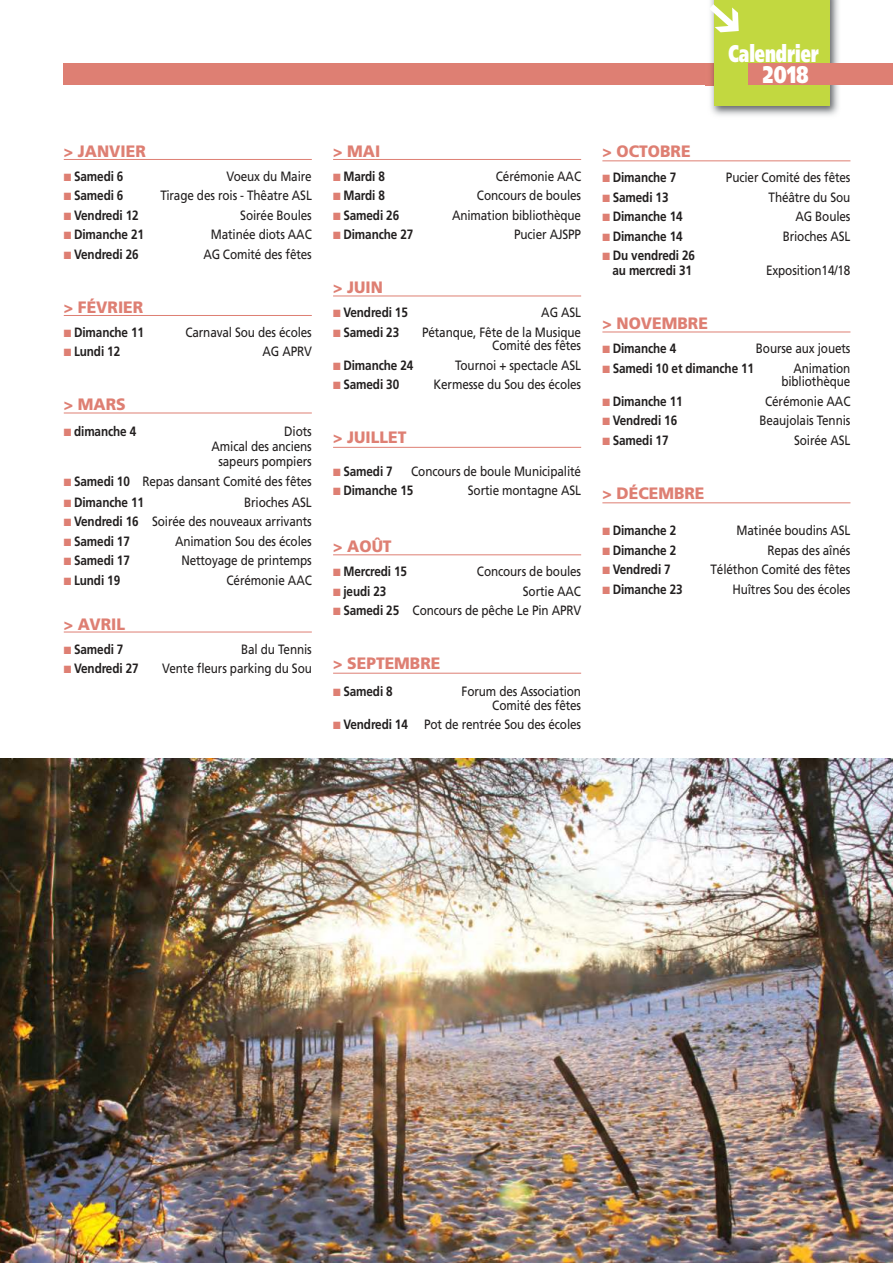
<style>
.page{position:relative;width:893px;height:1263px;background:#fff}
.page>*{position:absolute;margin:0;border:0;box-sizing:border-box;transform-origin:0 0}
.t1{font:900 24px/21.8px "Frutiger";color:#fff;scale:.67 1}
.t2{font:900 16.5px "Frutiger";color:#de7f73;scale:.95 1}
.t3{font:13.5px/13.5px "Frutiger";letter-spacing:-.01em;color:#221f1f;text-align:right;scale:.87 1}
.t4{font:700 13.5px/15px "Frutiger";letter-spacing:-.01em;color:#221f1f;text-align:center;scale:.87 1}
.s1{color:#de7f73}
.s2{font-weight:700}
</style>
<div class="page">
<img style="left:0;top:759px;width:893px;height:504px">
<div style="left:64px;top:64px;width:710px;height:21px;background:#de7f73"></div>
<img style="left:706px;top:0;width:138px;height:116px">
<img style="left:706px;top:64px;width:8px;height:21px">
<div style="left:714px;top:0;width:115px;height:106px;background:#c2d840"></div>
<div style="left:748px;top:64px;width:145px;height:21px;background:#de7f73"></div>
<hr style="left:64px;top:159px;width:248px;height:1px;background:#de7f73">
<hr style="left:64px;top:315px;width:248px;height:1px;background:#de7f73">
<hr style="left:64px;top:413px;width:248px;height:1px;background:#de7f73">
<hr style="left:64px;top:632px;width:248px;height:1px;background:#de7f73">
<hr style="left:333px;top:159px;width:248px;height:1px;background:#de7f73">
<hr style="left:333px;top:296px;width:248px;height:1px;background:#de7f73">
<hr style="left:333px;top:447px;width:248px;height:1px;background:#de7f73">
<hr style="left:333px;top:554px;width:248px;height:1px;background:#de7f73">
<hr style="left:333px;top:673px;width:248px;height:1px;background:#de7f73">
<hr style="left:602px;top:160px;width:248px;height:1px;background:#de7f73">
<hr style="left:602px;top:332px;width:248px;height:1px;background:#de7f73">
<hr style="left:602px;top:502px;width:248px;height:1px;background:#de7f73">
<svg style="left:706px;top:0;width:8px;height:41px"></svg>
<h1 class="t1" style="left:763px;top:42px;width:85px;text-indent:-34px">Calendrier<br>2018</h1>
<p class="t2" style="left:64px;top:141px;width:88px">&gt; JANVIER</p>
<p class="t4" style="left:64px;top:169px;width:70px"><span class="s1">■</span> Samedi 6</p>
<p class="t3" style="left:227px;top:169px;width:99px">Voeux du Maire</p>
<p class="t4" style="left:64px;top:188px;width:70px"><span class="s1">■</span> Samedi 6</p>
<p class="t3" style="left:160px;top:189px;width:176px">Tirage des rois - Thêatre ASL</p>
<p class="t4" style="left:64px;top:208px;width:87px"><span class="s1">■</span> Vendredi 12</p>
<p class="t3" style="left:240px;top:208px;width:84px">Soirée Boules</p>
<p class="t4" style="left:64px;top:227px;width:94px"><span class="s1">■</span> Dimanche 21</p>
<p class="t3" style="left:211px;top:228px;width:118px">Matinée diots AAC</p>
<p class="t4" style="left:64px;top:247px;width:87px"><span class="s1">■</span> Vendredi 26</p>
<p class="t3" style="left:204px;top:247px;width:126px">AG Comité des fêtes</p>
<p class="t2" style="left:64px;top:297px;width:85px">&gt; FÉVRIER</p>
<p class="t4" style="left:64px;top:325px;width:94px"><span class="s1">■</span> Dimanche 11</p>
<p class="t3" style="left:185px;top:325px;width:147px">Carnaval Sou des écoles</p>
<p class="t4" style="left:64px;top:344px;width:66px"><span class="s1">■</span> Lundi 12</p>
<p class="t3" style="left:263px;top:345px;width:58px">AG APRV</p>
<p class="t2" style="left:64px;top:395px;width:67px">&gt; MARS</p>
<p class="t4" style="left:64px;top:424px;width:85px"><span class="s1">■</span> dimanche 4</p>
<p class="t3" style="left:212px;top:424px;width:117px;line-height:15px">Diots<br>Amical des anciens sapeurs pompiers</p>
<p class="t3" style="left:64px;top:474px;width:287px"><span class="s1">■</span> <span class="s2">Samedi 10</span> Repas dansant Comité des fêtes</p>
<p class="t4" style="left:64px;top:494px;width:94px"><span class="s1">■</span> Dimanche 11</p>
<p class="t3" style="left:244px;top:495px;width:79px">Brioches ASL</p>
<p class="t3" style="left:64px;top:514px;width:287px"><span class="s1">■</span> <span class="s2">Vendredi 16</span> Soirée des nouveaux arrivants</p>
<p class="t4" style="left:64px;top:533px;width:78px"><span class="s1">■</span> Samedi 17</p>
<p class="t3" style="left:175px;top:534px;width:159px">Animation Sou des écoles</p>
<p class="t4" style="left:64px;top:553px;width:78px"><span class="s1">■</span> Samedi 17</p>
<p class="t3" style="left:181px;top:553px;width:152px">Nettoyage de printemps</p>
<p class="t4" style="left:64px;top:572px;width:66px"><span class="s1">■</span> Lundi 19</p>
<p class="t3" style="left:227px;top:573px;width:100px">Cérémonie AAC</p>
<p class="t2" style="left:64px;top:614px;width:66px">&gt; AVRIL</p>
<p class="t4" style="left:64px;top:641px;width:70px"><span class="s1">■</span> Samedi 7</p>
<p class="t3" style="left:241px;top:642px;width:83px">Bal du Tennis</p>
<p class="t4" style="left:64px;top:661px;width:87px"><span class="s1">■</span> Vendredi 27</p>
<p class="t3" style="left:162px;top:661px;width:174px">Vente fleurs parking du Sou</p>
<p class="t2" style="left:333px;top:141px;width:51px">&gt; MAI</p>
<p class="t4" style="left:333px;top:169px;width:61px"><span class="s1">■</span> Mardi 8</p>
<p class="t3" style="left:496px;top:169px;width:100px">Cérémonie AAC</p>
<p class="t4" style="left:333px;top:188px;width:61px"><span class="s1">■</span> Mardi 8</p>
<p class="t3" style="left:477px;top:189px;width:121px">Concours de boules</p>
<p class="t4" style="left:333px;top:208px;width:78px"><span class="s1">■</span> Samedi 26</p>
<p class="t3" style="left:452px;top:208px;width:150px">Animation bibliothèque</p>
<p class="t4" style="left:333px;top:227px;width:94px"><span class="s1">■</span> Dimanche 27</p>
<p class="t3" style="left:514px;top:228px;width:79px">Pucier AJSPP</p>
<p class="t2" style="left:333px;top:278px;width:54px">&gt; JUIN</p>
<p class="t4" style="left:333px;top:305px;width:87px"><span class="s1">■</span> Vendredi 15</p>
<p class="t3" style="left:541px;top:306px;width:47px">AG ASL</p>
<p class="t4" style="left:333px;top:325px;width:78px"><span class="s1">■</span> Samedi 23</p>
<p class="t3" style="left:422px;top:325px;width:184px">Pétanque, Fête de la Musique<br>Comité des fêtes</p>
<p class="t4" style="left:333px;top:358px;width:94px"><span class="s1">■</span> Dimanche 24</p>
<p class="t3" style="left:455px;top:358px;width:146px">Tournoi + spectacle ASL</p>
<p class="t4" style="left:333px;top:377px;width:78px"><span class="s1">■</span> Samedi 30</p>
<p class="t3" style="left:433px;top:378px;width:171px">Kermesse du Sou des écoles</p>
<p class="t2" style="left:333px;top:428px;width:79px">&gt; JUILLET</p>
<p class="t4" style="left:333px;top:463px;width:70px"><span class="s1">■</span> Samedi 7</p>
<p class="t3" style="left:411px;top:464px;width:197px">Concours de boule Municipalité</p>
<p class="t4" style="left:333px;top:483px;width:94px"><span class="s1">■</span> Dimanche 15</p>
<p class="t3" style="left:468px;top:484px;width:132px">Sortie montagne ASL</p>
<p class="t2" style="left:333px;top:537px;width:63px">&gt; AOÛT</p>
<p class="t4" style="left:333px;top:564px;width:87px"><span class="s1">■</span> Mercredi 15</p>
<p class="t3" style="left:477px;top:565px;width:121px">Concours de boules</p>
<p class="t4" style="left:333px;top:583px;width:63px"><span class="s1">■</span> jeudi 23</p>
<p class="t3" style="left:523px;top:584px;width:68px">Sortie AAC</p>
<p class="t3" style="left:333px;top:604px;width:287px"><span class="s1">■</span> <span class="s2">Samedi 25</span> Concours de pêche Le Pin APRV</p>
<p class="t2" style="left:333px;top:654px;width:114px">&gt; SEPTEMBRE</p>
<p class="t4" style="left:333px;top:684px;width:70px"><span class="s1">■</span> Samedi 8</p>
<p class="t3" style="left:462px;top:685px;width:139px">Forum des Association<br>Comité des fêtes</p>
<p class="t3" style="left:333px;top:718px;width:287px"><span class="s1">■</span> <span class="s2">Vendredi 14</span> Pot de rentrée Sou des écoles</p>
<p class="t2" style="left:602px;top:141px;width:94px">&gt; OCTOBRE</p>
<p class="t4" style="left:602px;top:170px;width:86px"><span class="s1">■</span> Dimanche 7</p>
<p class="t3" style="left:726px;top:171px;width:145px">Pucier Comité des fêtes</p>
<p class="t4" style="left:602px;top:190px;width:78px"><span class="s1">■</span> Samedi 13</p>
<p class="t3" style="left:769px;top:190px;width:96px">Théâtre du Sou</p>
<p class="t4" style="left:602px;top:209px;width:94px"><span class="s1">■</span> Dimanche 14</p>
<p class="t3" style="left:795px;top:210px;width:65px">AG Boules</p>
<p class="t4" style="left:602px;top:229px;width:94px"><span class="s1">■</span> Dimanche 14</p>
<p class="t3" style="left:783px;top:229px;width:79px">Brioches ASL</p>
<p class="t4" style="left:602px;top:248px;width:108px"><span class="s1">■</span> Du vendredi 26 au mercredi 31</p>
<p class="t3" style="left:766px;top:264px;width:98px">Exposition14/18</p>
<p class="t2" style="left:602px;top:314px;width:113px">&gt; NOVEMBRE</p>
<p class="t4" style="left:602px;top:341px;width:86px"><span class="s1">■</span> Dimanche 4</p>
<p class="t3" style="left:756px;top:342px;width:110px">Bourse aux jouets</p>
<p class="t4" style="left:602px;top:361px;width:176px"><span class="s1">■</span> Samedi 10 et dimanche 11</p>
<p class="t3" style="left:781px;top:361px;width:81px">Animation bibliothèque</p>
<p class="t4" style="left:602px;top:394px;width:94px"><span class="s1">■</span> Dimanche 11</p>
<p class="t3" style="left:765px;top:394px;width:100px">Cérémonie AAC</p>
<p class="t4" style="left:602px;top:413px;width:87px"><span class="s1">■</span> Vendredi 16</p>
<p class="t3" style="left:759px;top:414px;width:106px">Beaujolais Tennis</p>
<p class="t4" style="left:602px;top:433px;width:78px"><span class="s1">■</span> Samedi 17</p>
<p class="t3" style="left:794px;top:433px;width:66px">Soirée ASL</p>
<p class="t2" style="left:602px;top:483px;width:109px">&gt; DÉCEMBRE</p>
<p class="t4" style="left:602px;top:523px;width:86px"><span class="s1">■</span> Dimanche 2</p>
<p class="t3" style="left:737px;top:523px;width:132px">Matinée boudins ASL</p>
<p class="t4" style="left:602px;top:542px;width:86px"><span class="s1">■</span> Dimanche 2</p>
<p class="t3" style="left:767px;top:543px;width:97px">Repas des aînés</p>
<p class="t4" style="left:602px;top:562px;width:80px"><span class="s1">■</span> Vendredi 7</p>
<p class="t3" style="left:710px;top:562px;width:162px">Téléthon Comité des fêtes</p>
<p class="t4" style="left:602px;top:581px;width:94px"><span class="s1">■</span> Dimanche 23</p>
<p class="t3" style="left:732px;top:582px;width:137px">Huîtres Sou des écoles</p>
</div>
